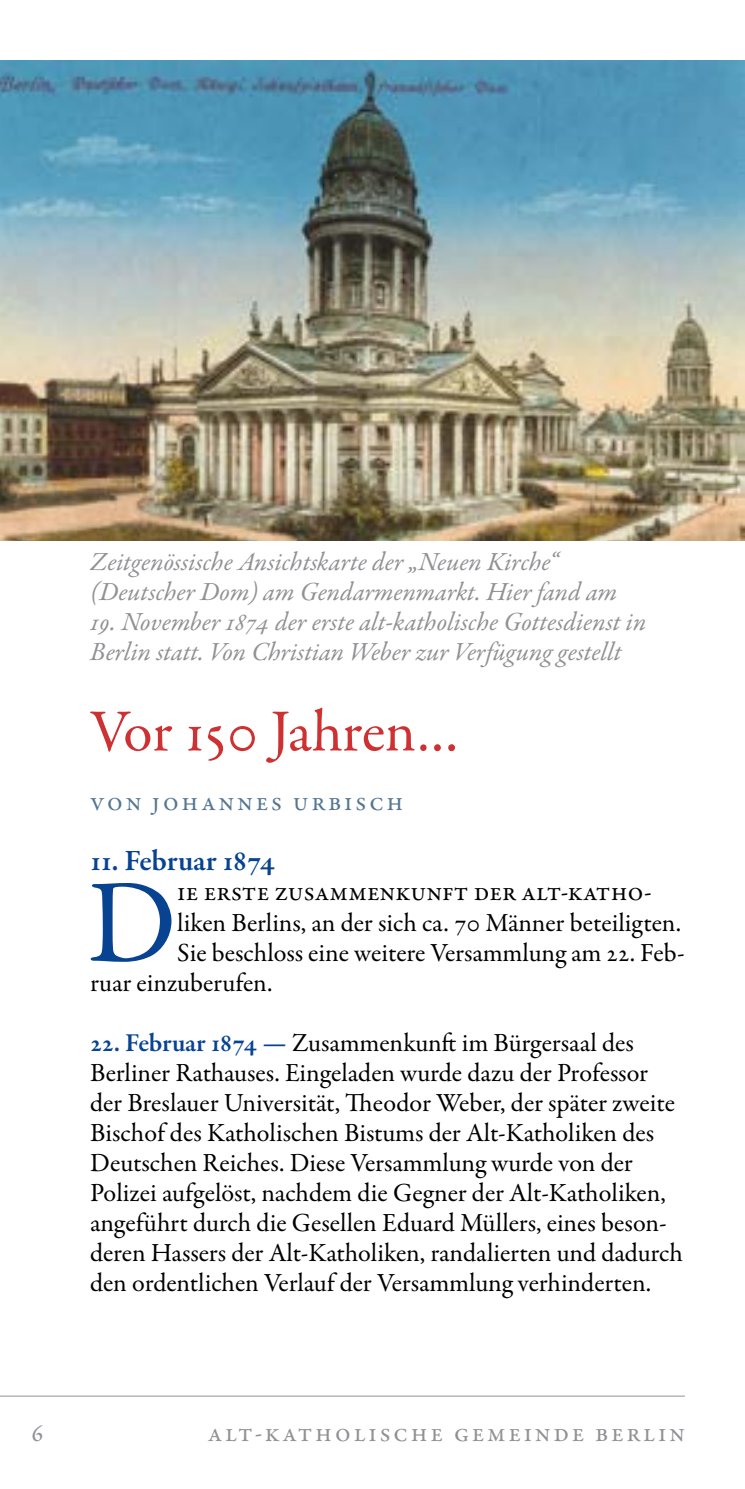
<style>
.page{position:relative;width:745px;height:1489px;background:#fff}
.page>*{position:absolute;margin:0;border:0;box-sizing:border-box;transform-origin:0 0}
.t1{font:118.75px "Garamond Premr Pro";color:#074391}
.t2{font:60px "Garamond Premr Pro";letter-spacing:-.01em;color:#ce3131}
.t3{font:600 30px "Garamond Premr Pro";letter-spacing:-.015em;color:#074391}
.t4{font:26.25px/30px "Garamond Premr Pro";color:#000}
.t5{font:italic 26.25px/30px "Garamond Premr Pro";color:#919195}
.t6{font:26.25px "Garamond Premr Pro";letter-spacing:.1em;color:#919195}
.t7{font:26.25px "Garamond Premr Pro";letter-spacing:.1em;color:#547692}
.s1{font-weight:600;color:#074391}
</style>
<div class="page">
<hr style="left:0;top:1395px;width:684px;height:1px;background:#919195">
<img style="left:0;top:60px;width:744px;height:480px">
<p class="t5" style="left:90px;top:548px;width:528px">Zeitgenössische Ansichtskarte der „Neuen Kirche“ (Deutscher Dom) am Gendarmenmarkt. Hier fand am</p>
<p class="t5" style="left:90px;top:608px;width:557px">19. November 1874 der erste alt-katholische Gottesdienst in<br>Berlin statt. Von Christian Weber zur Verfügung gestellt</p>
<h2 class="t2" style="left:90px;top:695px;width:370px">Vor 150 Jahren…</h2>
<p class="t7" style="left:90px;top:786px;width:315px">Von Joha nnes Urbisch</p>
<p class="t3" style="left:90px;top:842px;width:187px">11. Februar 1874</p>
<h1 class="t1" style="left:87px;top:851px;width:91px">D</h1>
<p class="t4" style="left:177px;top:877px;width:476px">ie erste Zusammenkunft der Alt-Katho-</p>
<p class="t4" style="left:177px;top:907px;width:505px">liken Berlins, an der sich ca. 70 Männer beteiligten.</p>
<p class="t4" style="left:177px;top:937px;width:508px">Sie beschloss eine weitere Versammlung am 22. Feb-</p>
<p class="t4" style="left:90px;top:967px;width:184px">ruar einzuberufen.</p>
<p class="t4" style="left:90px;top:1027px;width:594px"><span class="s1">22. Februar 1874 —</span> Zusammenkunft im Bürgersaal des Berliner Rathauses. Eingeladen wurde dazu der Professor der Breslauer Universität, Theodor Weber, der später zweite Bischof des Katholischen Bistums der Alt-Katholiken des Deutschen Reiches. Diese Versammlung wurde von der Polizei aufgelöst, nachdem die Gegner der Alt-Katholiken, angeführt durch die Gesellen Eduard Müllers, eines beson&shy;deren Hassers der Alt-Katholiken, randalierten und dadurch den ordentlichen Verlauf der Versammlung verhinderten.</p>
<p class="t6" style="left:30px;top:1416px;width:15px">6</p>
<p class="t6" style="left:208px;top:1416px;width:478px">Alt-Katholische Gemeinde Berlin</p>
</div>
